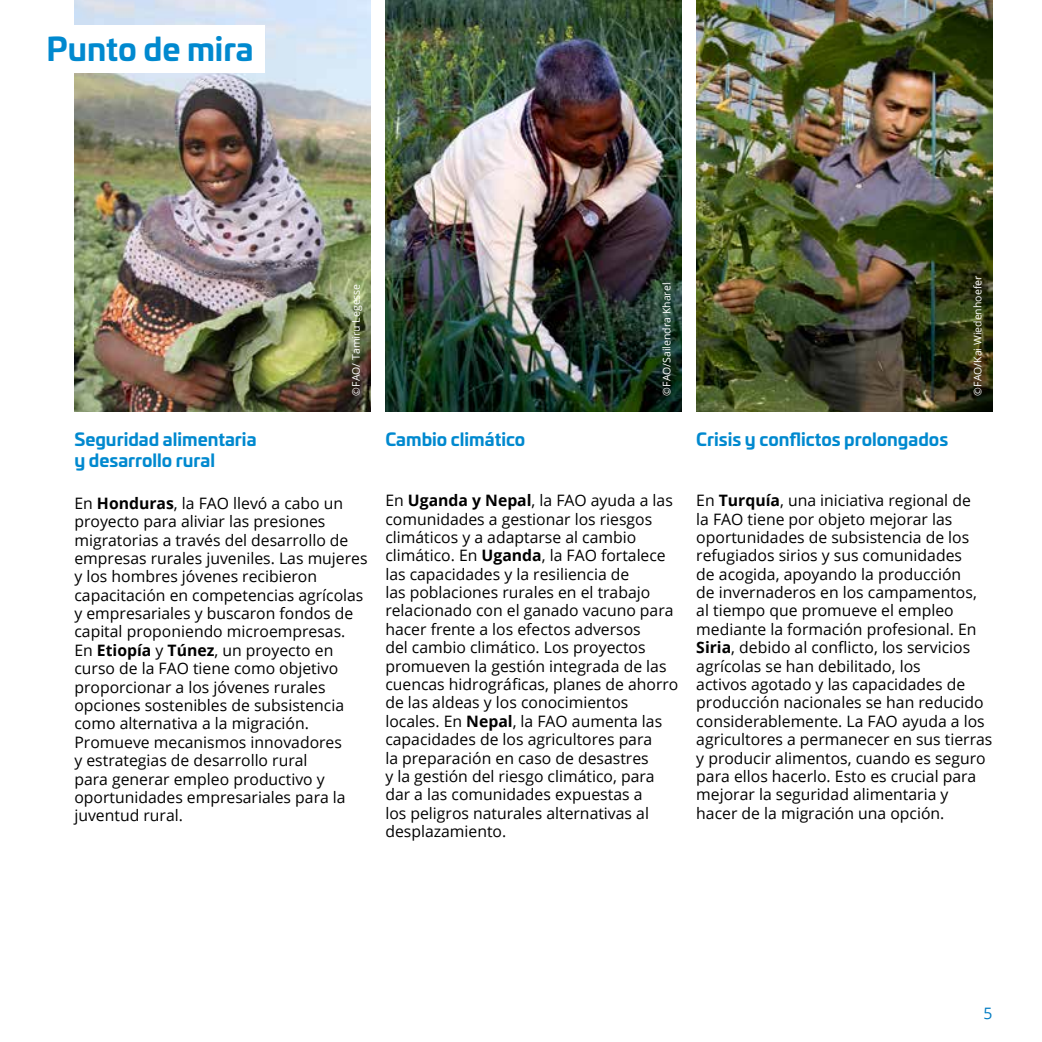
<style>
.page{position:relative;width:1042px;height:1042px;background:#fff}
.page>*{position:absolute;margin:0;border:0;box-sizing:border-box;transform-origin:0 0}
.t1{font:700 31.5px "Univia Pro";color:#0089cf}
.t2{font:700 17.5px/21px "Univia Pro";color:#0089cf}
.t3{font:15.75px/18.4px "Open Sans";color:#000}
.t4{font:15.75px "Open Sans";color:#007bc2}
.t5{font:10.5px "Open Sans";color:#fff}
.s1{font-weight:700}
</style>
<div class="page">
<img style="left:74px;top:0;width:296px;height:412px">
<img style="left:385px;top:0;width:296px;height:412px">
<img style="left:696px;top:0;width:296px;height:412px">
<div style="left:37px;top:25px;width:228px;height:47px;background:#fff"></div>
<h1 class="t1" style="left:47px;top:24px;width:208px">Punto de mira</h1>
<p class="t5" style="left:349px;top:396px;width:113px;rotate:-90deg">©FAO/ Tamiru Legesse</p>
<p class="t5" style="left:659px;top:396px;width:114px;rotate:-90deg">©FAO/Sailendra Kharel</p>
<p class="t5" style="left:970px;top:396px;width:121px;rotate:-90deg">©FAO/Kai Wiedenhoefer</p>
<p class="t2" style="left:74px;top:428px;width:184px">Seguridad alimentaria y desarrollo rural</p>
<p class="t3" style="left:74px;top:493px;width:295px">En <span class="s1">Honduras</span>, la FAO llevó a cabo un proyecto para aliviar las presiones migratorias a través del desarrollo de empresas rurales juveniles. Las mujeres y los hombres jóvenes recibieron capacitación en competencias agrícolas y empresariales y buscaron fondos de capital proponiendo microempresas.<br>En <span class="s1">Etiopía</span> y <span class="s1">Túnez</span>, un proyecto en curso de la FAO tiene como objetivo proporcionar a los jóvenes rurales opciones sostenibles de subsistencia como alternativa a la migración.<br>Promueve mecanismos innovadores<br>y estrategias de desarrollo rural<br>para generar empleo productivo y oportunidades empresariales para la juventud rural.</p>
<p class="t2" style="left:385px;top:428px;width:142px">Cambio climático</p>
<p class="t3" style="left:385px;top:491px;width:295px">En <span class="s1">Uganda y Nepal</span>, la FAO ayuda a las comunidades a gestionar los riesgos climáticos y a adaptarse al cambio climático. En <span class="s1">Uganda</span>, la FAO fortalece las capacidades y la resiliencia de<br>las poblaciones rurales en el trabajo relacionado con el ganado vacuno para hacer frente a los efectos adversos<br>del cambio climático. Los proyectos promueven la gestión integrada de las cuencas hidrográficas, planes de ahorro de las aldeas y los conocimientos locales. En <span class="s1">Nepal</span>, la FAO aumenta las capacidades de los agricultores para<br>la preparación en caso de desastres<br>y la gestión del riesgo climático, para dar a las comunidades expuestas a<br>los peligros naturales alternativas al desplazamiento.</p>
<p class="t2" style="left:696px;top:428px;width:253px">Crisis y conflictos prolongados</p>
<p class="t3" style="left:696px;top:491px;width:297px">En <span class="s1">Turquía</span>, una iniciativa regional de<br>la FAO tiene por objeto mejorar las oportunidades de subsistencia de los refugiados sirios y sus comunidades<br>de acogida, apoyando la producción<br>de invernaderos en los campamentos, al tiempo que promueve el empleo mediante la formación profesional. En <span class="s1">Siria</span>, debido al conflicto, los servicios agrícolas se han debilitado, los<br>activos agotado y las capacidades de producción nacionales se han reducido considerablemente. La FAO ayuda a los agricultores a permanecer en sus tierras y producir alimentos, cuando es seguro para ellos hacerlo. Esto es crucial para mejorar la seguridad alimentaria y hacer de la migración una opción.</p>
<p class="t4" style="left:983px;top:1002px;width:11px">5</p>
</div>
